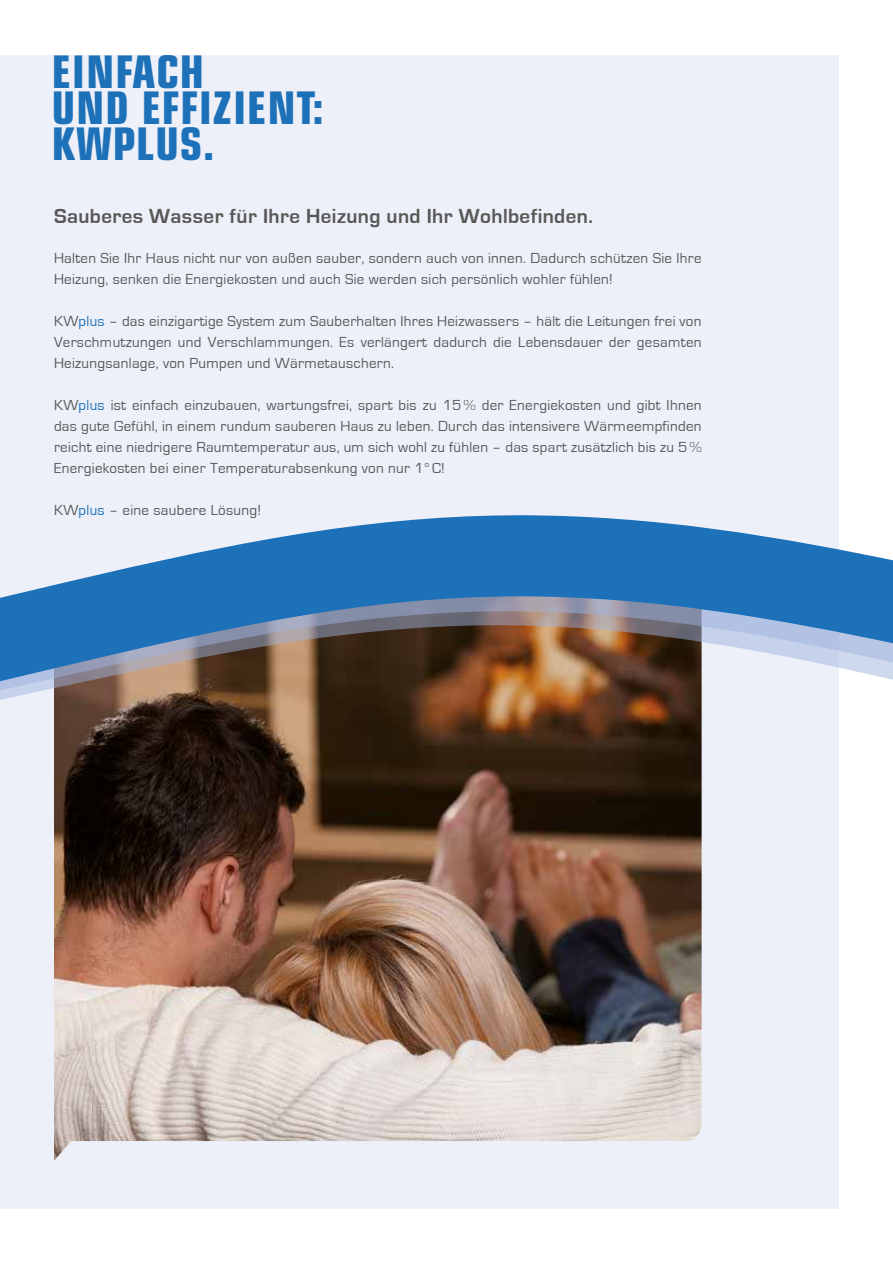
<style>
.page{position:relative;width:893px;height:1263px;background:#fff}
.page>*{position:absolute;margin:0;border:0;box-sizing:border-box;transform-origin:0 0}
.t1{font:700 condensed 45px/36px "Eurostile";letter-spacing:.02em;color:#1d71b8}
.t2{font:700 21px "Eurostile";letter-spacing:.02em;color:#575756}
.t3{font:15px/21px "Eurostile";letter-spacing:.02em;color:#575756;text-align:justify}
.s1{color:#1d71b8}
</style>
<div class="page">
<div style="left:0;top:55px;width:838px;height:1153px;background:#edf0f9"></div>
<img style="left:54px;top:755px;width:648px;height:406px">
<svg style="left:54px;top:743px;width:785px;height:12px"></svg>
<svg style="left:0;top:515px;width:893px;height:228px"></svg>
<h1 class="t1" style="left:52px;top:53px;width:273px">EINFACH<br>UND EFFIZIENT:<br>KWPLUS.</h1>
<h2 class="t2" style="left:54px;top:205px;width:540px">Sauberes Wasser für Ihre Heizung und Ihr Wohlbefinden.</h2>
<p class="t3" style="left:54px;top:248px;width:649px">Halten Sie Ihr Haus nicht nur von außen sauber, sondern auch von innen. Dadurch schützen Sie Ihre<br>Heizung, senken die Energiekosten und auch Sie werden sich persönlich wohler fühlen!</p>
<p class="t3" style="left:54px;top:311px;width:649px">KW<span class="s1">plus</span> – das einzigartige System zum Sauberhalten Ihres Heizwassers – hält die Leitungen frei von Verschmutzungen und Verschlammungen. Es verlängert dadurch die Lebensdauer der gesamten Heizungsanlage, von Pumpen und Wärmetauschern.</p>
<p class="t3" style="left:54px;top:395px;width:649px">KW<span class="s1">plus</span> ist einfach einzubauen, wartungsfrei, spart bis zu 15 % der Energiekosten und gibt Ihnen das gute Gefühl, in einem rundum sauberen Haus zu leben. Durch das intensivere Wärmeempfinden reicht eine niedrigere Raumtemperatur aus, um sich wohl zu fühlen – das spart zusätzlich bis zu 5 % Energiekosten bei einer Temperaturabsenkung von nur 1° C!</p>
<p class="t3" style="left:54px;top:500px;width:209px">KW<span class="s1">plus</span> – eine saubere Lösung!</p>
</div>
